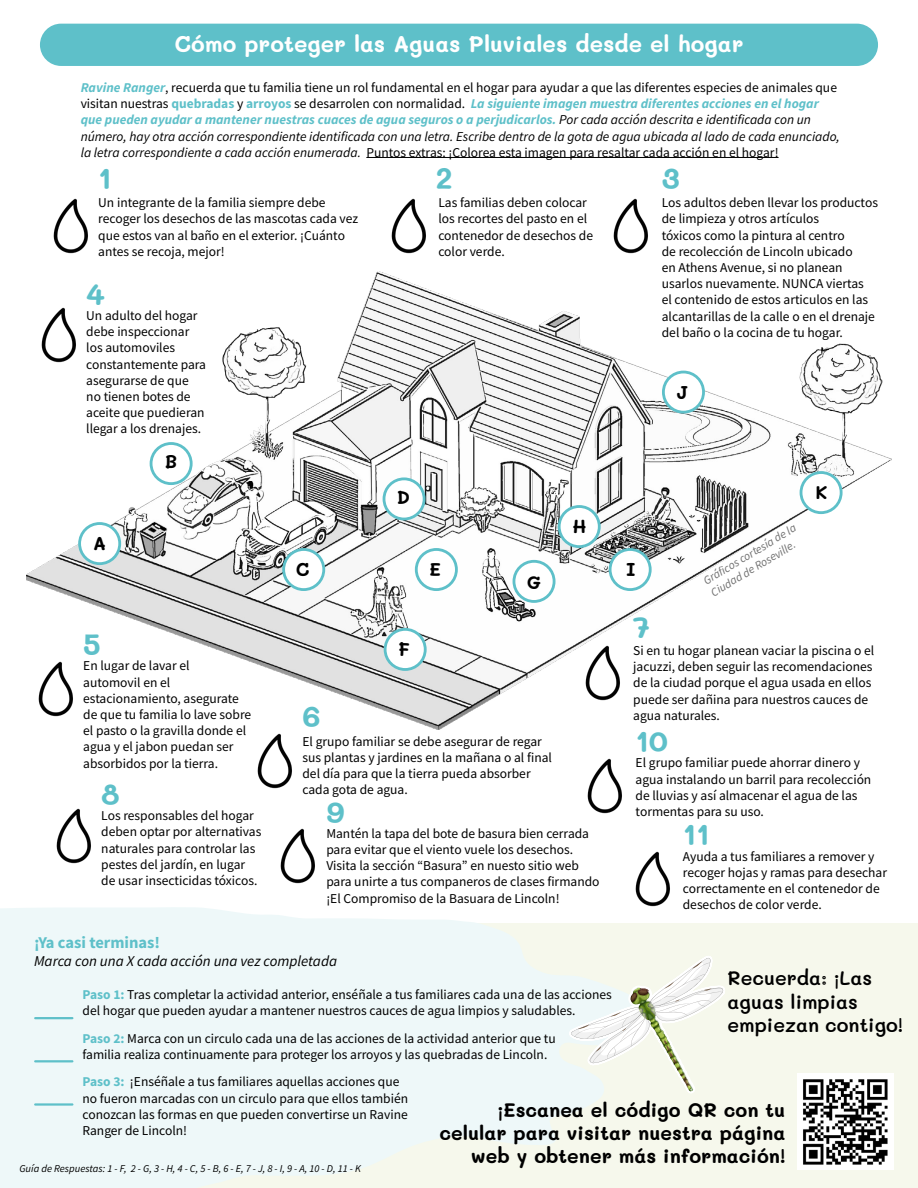
<style>
.page{position:relative;width:918px;height:1188px;background:#fff}
.page>*{position:absolute;margin:0;border:0;box-sizing:border-box;transform-origin:0 0}
.t1{font:700 30px "Mali";color:#5ec0c9}
.t2{font:700 22.5px "Mali";color:#fff}
.t3{font:700 19.5px/23.4px "Mali";color:#000;text-align:right}
.t4{font:600 19.5px/23.4px "Mali";color:#000}
.t5{font:700 18.45px "Mali";color:#000}
.t6{font:700 16.5px "Source Sans Pro";color:#5ec0c9}
.t7{font:italic 15px "Source Sans Pro";color:#000}
.t8{font:13.5px/16.2px "Source Sans Pro";color:#000}
.t9{font:italic 11.85px/14.2px "Source Sans Pro";color:#707070}
.t10{font:italic 10.5px "Source Sans Pro";color:#000}
.s1{font-weight:700;font-style:italic;color:#5ec0c9}
.s2{font-weight:700;color:#5ec0c9}
.s3{font-style:italic}
</style>
<div class="page">
<img style="left:26px;top:272px;width:866px;height:458px">
<div style="left:284px;top:549px;width:40px;height:41px;background:#fff;border-radius:50%"></div>
<div style="left:282px;top:548px;width:43px;height:43px;border:3px solid #5ec0c9;border-radius:50%"></div>
<div style="left:151px;top:444px;width:40px;height:40px;background:#fff;border-radius:50%"></div>
<div style="left:150px;top:442px;width:43px;height:43px;border:3px solid #5ec0c9;border-radius:50%"></div>
<div style="left:80px;top:524px;width:40px;height:40px;background:#fff;border-radius:50%"></div>
<div style="left:78px;top:522px;width:43px;height:43px;border:3px solid #5ec0c9;border-radius:50%"></div>
<div style="left:610px;top:549px;width:40px;height:41px;background:#fff;border-radius:50%"></div>
<div style="left:609px;top:548px;width:43px;height:43px;border:3px solid #5ec0c9;border-radius:50%"></div>
<div style="left:416px;top:549px;width:40px;height:41px;background:#fff;border-radius:50%"></div>
<div style="left:415px;top:548px;width:43px;height:43px;border:3px solid #5ec0c9;border-radius:50%"></div>
<div style="left:663px;top:372px;width:41px;height:40px;background:#fff;border-radius:50%"></div>
<div style="left:662px;top:371px;width:43px;height:43px;border:3px solid #5ec0c9;border-radius:50%"></div>
<div style="left:384px;top:479px;width:40px;height:40px;background:#fff;border-radius:50%"></div>
<div style="left:383px;top:477px;width:43px;height:43px;border:3px solid #5ec0c9;border-radius:50%"></div>
<div style="left:514px;top:561px;width:40px;height:40px;background:#fff;border-radius:50%"></div>
<div style="left:513px;top:560px;width:43px;height:43px;border:3px solid #5ec0c9;border-radius:50%"></div>
<div style="left:559px;top:507px;width:40px;height:40px;background:#fff;border-radius:50%"></div>
<div style="left:558px;top:505px;width:43px;height:43px;border:3px solid #5ec0c9;border-radius:50%"></div>
<div style="left:801px;top:473px;width:40px;height:40px;background:#fff;border-radius:50%"></div>
<div style="left:800px;top:471px;width:43px;height:43px;border:3px solid #5ec0c9;border-radius:50%"></div>
<div style="left:385px;top:629px;width:40px;height:40px;background:#fff;border-radius:50%"></div>
<div style="left:384px;top:628px;width:43px;height:43px;border:3px solid #5ec0c9;border-radius:50%"></div>
<div style="left:0;top:923px;width:918px;height:265px;background:#f4f7e8"></div>
<div style="left:0;top:907px;width:467px;height:281px;background:#eef8f9"></div>
<hr style="left:366px;top:157px;width:413px;height:1px;background:#000">
<img style="left:53px;top:198px;width:35px;height:56px">
<img style="left:391px;top:198px;width:35px;height:56px">
<img style="left:613px;top:198px;width:35px;height:56px">
<img style="left:30px;top:307px;width:57px;height:57px">
<img style="left:27px;top:660px;width:57px;height:57px">
<img style="left:56px;top:808px;width:35px;height:56px">
<img style="left:587px;top:758px;width:35px;height:56px">
<img style="left:257px;top:733px;width:35px;height:56px">
<img style="left:574px;top:645px;width:57px;height:57px">
<img style="left:280px;top:828px;width:35px;height:56px">
<img style="left:635px;top:851px;width:35px;height:56px">
<div style="left:40px;top:24px;width:838px;height:42px;background:#5ec0c9;border-radius:21px"></div>
<svg style="left:467px;top:922px;width:258px;height:223px"></svg>
<hr style="left:35px;top:1017px;width:37px;height:2px;background:#5ec0c9">
<hr style="left:35px;top:1060px;width:37px;height:2px;background:#5ec0c9">
<hr style="left:35px;top:1103px;width:37px;height:3px;background:#5ec0c9">
<img style="left:797px;top:1074px;width:96px;height:95px">
<h2 class="t2" style="left:174px;top:31px;width:571px">Cómo proteger las Aguas Pluviales desde el hogar</h2>
<p class="t8" style="left:81px;top:79px;width:761px"><span class="s1">Ravine Ranger</span>, recuerda que tu familia tiene un rol fundamental en el hogar para ayudar a que las diferentes especies de animales que visitan nuestras <span class="s2">quebradas</span> y <span class="s2">arroyos</span> se desarrolen con normalidad. <span class="s1">La siguiente imagen muestra diferentes acciones en el hogar que pueden ayudar a mantener nuestras cuaces de agua seguros o a perjudicarlos.</span> <span class="s3">Por cada acción descrita e identificada con un número, hay otra acción correspondiente identificada con una letra. Escribe dentro de la gota de agua ubicada al lado de cada enunciado, la letra correspondiente a cada acción enumerada.</span> Puntos extras: ¡Colorea esta imagen para resaltar cada acción en el hogar!</p>
<h1 class="t1" style="left:98px;top:161px;width:15px">1</h1>
<h1 class="t1" style="left:436px;top:161px;width:18px">2</h1>
<h1 class="t1" style="left:662px;top:161px;width:19px">3</h1>
<p class="t8" style="left:98px;top:195px;width:262px">Un integrante de la familia siempre debe recoger los desechos de las mascotas cada vez que estos van al baño en el exterior. ¡Cuánto antes se recoja, mejor!</p>
<p class="t8" style="left:438px;top:195px;width:156px">Las familias deben colocar los recortes del pasto en el contenedor de desechos de color verde.</p>
<p class="t8" style="left:662px;top:195px;width:218px">Los adultos deben llevar los productos de limpieza y otros artículos<br>tóxicos como la pintura al centro<br>de recolección de Lincoln ubicado<br>en Athens Avenue, si no planean usarlos nuevamente. NUNCA viertas<br>el contenido de estos articulos en las alcantarillas de la calle o en el drenaje del baño o la cocina de tu hogar.</p>
<h1 class="t1" style="left:86px;top:277px;width:21px">4</h1>
<p class="t8" style="left:86px;top:307px;width:121px">Un adulto del hogar debe inspeccionar los automoviles constantemente para asegurarse de que no tienen botes de aceite que puedieran llegar a los drenajes.</p>
<h3 class="t5" style="left:676px;top:382px;width:14px">J</h3>
<h3 class="t5" style="left:93px;top:533px;width:14px">A</h3>
<h1 class="t1" style="left:83px;top:627px;width:19px">5</h1>
<h3 class="t5" style="left:165px;top:451px;width:14px">B</h3>
<p class="t8" style="left:83px;top:658px;width:170px">En lugar de lavar el<br>automovil en el estacionamiento, asegurate de que tu familia lo lave sobre el pasto o la gravilla donde el agua y el jabon puedan ser absorbidos por la tierra.</p>
<h1 class="t1" style="left:101px;top:777px;width:20px">8</h1>
<p class="t8" style="left:101px;top:808px;width:162px">Los responsables del hogar deben optar por alternativas naturales para controlar las pestes del jardín, en lugar de usar insecticidas tóxicos.</p>
<h3 class="t5" style="left:397px;top:487px;width:15px">D</h3>
<h3 class="t5" style="left:815px;top:482px;width:14px">K</h3>
<h3 class="t5" style="left:296px;top:559px;width:15px">C</h3>
<h3 class="t5" style="left:429px;top:559px;width:13px">E</h3>
<h3 class="t5" style="left:527px;top:572px;width:16px">G</h3>
<h3 class="t5" style="left:572px;top:516px;width:16px">H</h3>
<h3 class="t5" style="left:626px;top:559px;width:11px">I</h3>
<p class="t9" style="left:701px;top:575px;width:107px;rotate:-31deg">Gráfi cos cortesía de la<br>Ciudad de Roseville.</p>
<h1 class="t1" style="left:633px;top:610px;width:18px">7</h1>
<h1 class="t1" style="left:302px;top:700px;width:20px">6</h1>
<h3 class="t5" style="left:398px;top:639px;width:13px">F</h3>
<p class="t8" style="left:633px;top:642px;width:243px">Si en tu hogar planean vaciar la piscina o el jacuzzi, deben seguir las recomendaciones de la ciudad porque el agua usada en ellos puede ser dañina para nuestros cauces de agua naturales.</p>
<p class="t8" style="left:302px;top:733px;width:251px">El grupo familiar se debe asegurar de regar sus plantas y jardines en la mañana o al final del día para que la tierra pueda absorber cada gota de agua.</p>
<h1 class="t1" style="left:326px;top:795px;width:20px">9</h1>
<h1 class="t1" style="left:636px;top:724px;width:34px">10</h1>
<p class="t8" style="left:636px;top:755px;width:237px">El grupo familiar puede ahorrar dinero y agua instalando un barril para recolección de lluvias y así almacenar el agua de las tormentas para su uso.</p>
<p class="t8" style="left:326px;top:825px;width:275px">Mantén la tapa del bote de basura bien cerrada para evitar que el viento vuele los desechos.<br>Visita la sección “Basura” en nuesto sitio web para unirte a tus companeros de clases firmando ¡El Compromiso de la Basuara de Lincoln!</p>
<h1 class="t1" style="left:683px;top:817px;width:28px">11</h1>
<p class="t8" style="left:683px;top:848px;width:206px">Ayuda a tus familiares a remover y recoger hojas y ramas para desechar correctamente en el contenedor de desechos de color verde.</p>
<p class="t6" style="left:34px;top:932px;width:128px">¡Ya casi terminas!</p>
<p class="t7" style="left:34px;top:952px;width:305px">Marca con una X cada acción una vez completada</p>
<p class="t8" style="left:83px;top:986px;width:531px"><span class="s2">Paso 1:</span> Tras completar la actividad anterior, enséñale a tus familiares cada una de las acciones del hogar que pueden ayudar a mantener nuestros cauces de agua limpios y saludables.</p>
<p class="t8" style="left:83px;top:1030px;width:475px"><span class="s2">Paso 2:</span> Marca con un circulo cada una de las acciones de la actividad anterior que tu familia realiza continuamente para proteger los arroyos y las quebradas de Lincoln.</p>
<p class="t8" style="left:83px;top:1074px;width:327px"><span class="s2">Paso 3:</span> ¡Enséñale a tus familiares aquellas acciones que no fueron marcadas con un circulo para que ellos también conozcan las formas en que pueden convertirse un Ravine Ranger de Lincoln!</p>
<p class="t10" style="left:19px;top:1162px;width:343px">Guía de Respuestas: 1 - F, 2 - G, 3 - H, 4 - C, 5 - B, 6 - E, 7 - J, 8 - I, 9 - A, 10 - D, 11 - K</p>
<h3 class="t4" style="left:728px;top:967px;width:177px">Recuerda: ¡Las aguas limpias empiezan contigo!</h3>
<h3 class="t3" style="left:440px;top:1098px;width:347px">¡Escanea el código QR con tu celular para visitar nuestra página web y obtener más información!</h3>
</div>
